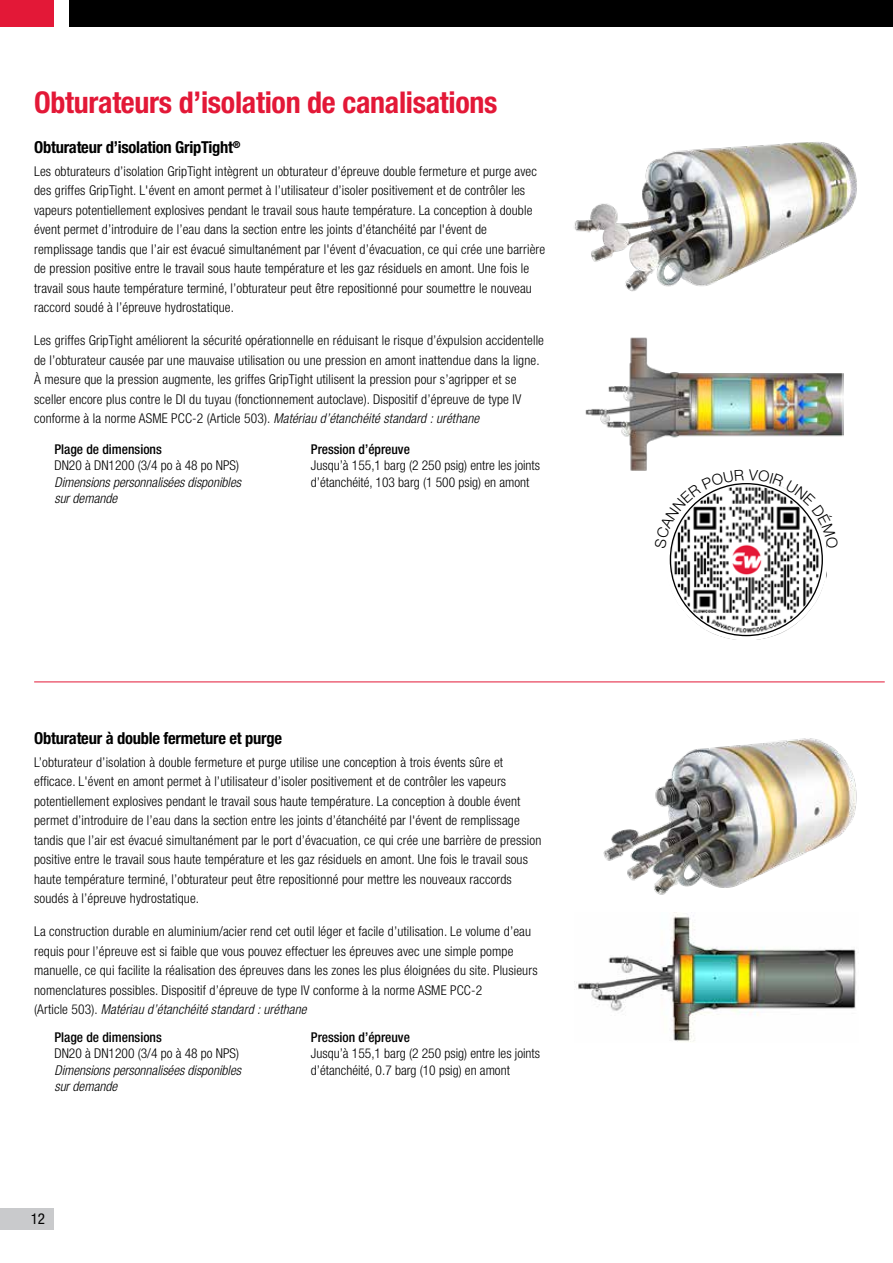
<style>
.page{position:relative;width:893px;height:1263px;background:#fff}
.page>*{position:absolute;margin:0;border:0;box-sizing:border-box;transform-origin:0 0}
.t1{font:700 condensed 30px "Helvetica Neue LT Std";letter-spacing:-.01em;color:#e31837}
.t2{font:700 condensed 16.5px "Helvetica Neue LT Std";letter-spacing:-.015em;color:#000}
.t3{font:condensed 15px "Helvetica Neue LT Std";color:#000}
.t4{font:300 condensed 13.5px/19.5px "Helvetica Neue LT Std";letter-spacing:.01em;color:#000}
.t5{font:italic 300 condensed 13.5px/16.5px "Helvetica Neue LT Std";color:#000}
.t6{font:500 condensed 13.5px "Helvetica Neue LT Std";color:#000}
.s1{font-style:italic}
</style>
<div class="page">
<div style="left:0;top:1208px;width:54px;height:21px;background:#c9cacc"></div>
<div style="left:70px;top:0;width:823px;height:27px;background:#000"></div>
<div style="left:0;top:0;width:54px;height:27px;background:#e31837"></div>
<hr style="left:34px;top:681px;width:851px;height:1px;background:#e31837">
<img style="left:574px;top:142px;width:283px;height:150px">
<img style="left:585px;top:337px;width:258px;height:134px">
<img style="left:574px;top:912px;width:282px;height:130px">
<img style="left:603px;top:738px;width:254px;height:157px">
<img style="left:673px;top:548px;width:154px;height:87px">
<div style="left:665px;top:479px;width:163px;height:162px;border:7px solid #fff;border-radius:50%"></div>
<svg style="left:654px;top:469px;width:184px;height:79px"></svg>
<h1 class="t1" style="left:34px;top:84px;width:465px">Obturateurs d’isolation de canalisations</h1>
<p class="t2" style="left:34px;top:137px;width:208px">Obturateur d’isolation GripTight<sup>®</sup></p>
<p class="t4" style="left:34px;top:161px;width:513px">Les obturateurs d’isolation GripTight intègrent un obturateur d’épreuve double fermeture et purge avec des griffes GripTight. L'évent en amont permet à l’utilisateur d’isoler positivement et de contrôler les vapeurs potentiellement explosives pendant le travail sous haute température. La conception à double évent permet d’introduire de l’eau dans la section entre les joints d’étanchéité par l'évent de remplissage tandis que l’air est évacué simultanément par l'évent d’évacuation, ce qui crée une barrière de pression positive entre le travail sous haute température et les gaz résiduels en amont. Une fois le travail sous haute température terminé, l’obturateur peut être repositionné pour soumettre le nouveau raccord soudé à l’épreuve hydrostatique.</p>
<p class="t4" style="left:34px;top:330px;width:511px">Les griffes GripTight améliorent la sécurité opérationnelle en réduisant le risque d’éxpulsion accidentelle de l’obturateur causée par une mauvaise utilisation ou une pression en amont inattendue dans la ligne.<br>À mesure que la pression augmente, les griffes GripTight utilisent la pression pour s’agripper et se sceller encore plus contre le DI du tuyau (fonctionnement autoclave). Dispositif d’épreuve de type IV conforme à la norme ASME PCC-2 (Article 503). <span class="s1">Matériau d’étanchéité standard : uréthane</span></p>
<p class="t6" style="left:54px;top:441px;width:109px">Plage de dimensions</p>
<p class="t4" style="left:54px;top:455px;width:186px">DN20 à DN1200 (3/4 po à 48 po NPS)</p>
<p class="t5" style="left:54px;top:474px;width:188px">Dimensions personnalisées disponibles sur demande</p>
<p class="t6" style="left:311px;top:441px;width:101px">Pression d’épreuve</p>
<p class="t4" style="left:311px;top:457px;width:231px;line-height:16.5px">Jusqu’à 155,1 barg (2 250 psig) entre les joints d’étanchéité, 103 barg (1 500 psig) en amont</p>
<p class="t2" style="left:34px;top:728px;width:249px">Obturateur à double fermeture et purge</p>
<p class="t4" style="left:34px;top:752px;width:509px">L’obturateur d’isolation à double fermeture et purge utilise une conception à trois évents sûre et efficace. L'évent en amont permet à l’utilisateur d’isoler positivement et de contrôler les vapeurs potentiellement explosives pendant le travail sous haute température. La conception à double évent permet d’introduire de l’eau dans la section entre les joints d’étanchéité par l'évent de remplissage tandis que l’air est évacué simultanément par le port d’évacuation, ce qui crée une barrière de pression positive entre le travail sous haute température et les gaz résiduels en amont. Une fois le travail sous haute température terminé, l’obturateur peut être repositionné pour mettre les nouveaux raccords soudés à l’épreuve hydrostatique.</p>
<p class="t4" style="left:34px;top:921px;width:505px">La construction durable en aluminium/acier rend cet outil léger et facile d’utilisation. Le volume d’eau requis pour l’épreuve est si faible que vous pouvez effectuer les épreuves avec une simple pompe manuelle, ce qui facilite la réalisation des épreuves dans les zones les plus éloignées du site. Plusieurs nomenclatures possibles. Dispositif d’épreuve de type IV conforme à la norme ASME PCC-2<br>(Article 503). <span class="s1">Matériau d’étanchéité standard : uréthane</span></p>
<p class="t6" style="left:54px;top:1029px;width:109px">Plage de dimensions</p>
<p class="t4" style="left:54px;top:1044px;width:186px">DN20 à DN1200 (3/4 po à 48 po NPS)</p>
<p class="t5" style="left:54px;top:1062px;width:188px">Dimensions personnalisées disponibles sur demande</p>
<p class="t3" style="left:31px;top:1210px;width:16px">12</p>
<p class="t6" style="left:311px;top:1029px;width:101px">Pression d’épreuve</p>
<p class="t4" style="left:311px;top:1045px;width:231px;line-height:16.5px">Jusqu’à 155,1 barg (2 250 psig) entre les joints d’étanchéité, 0.7 barg (10 psig) en amont</p>
</div>
